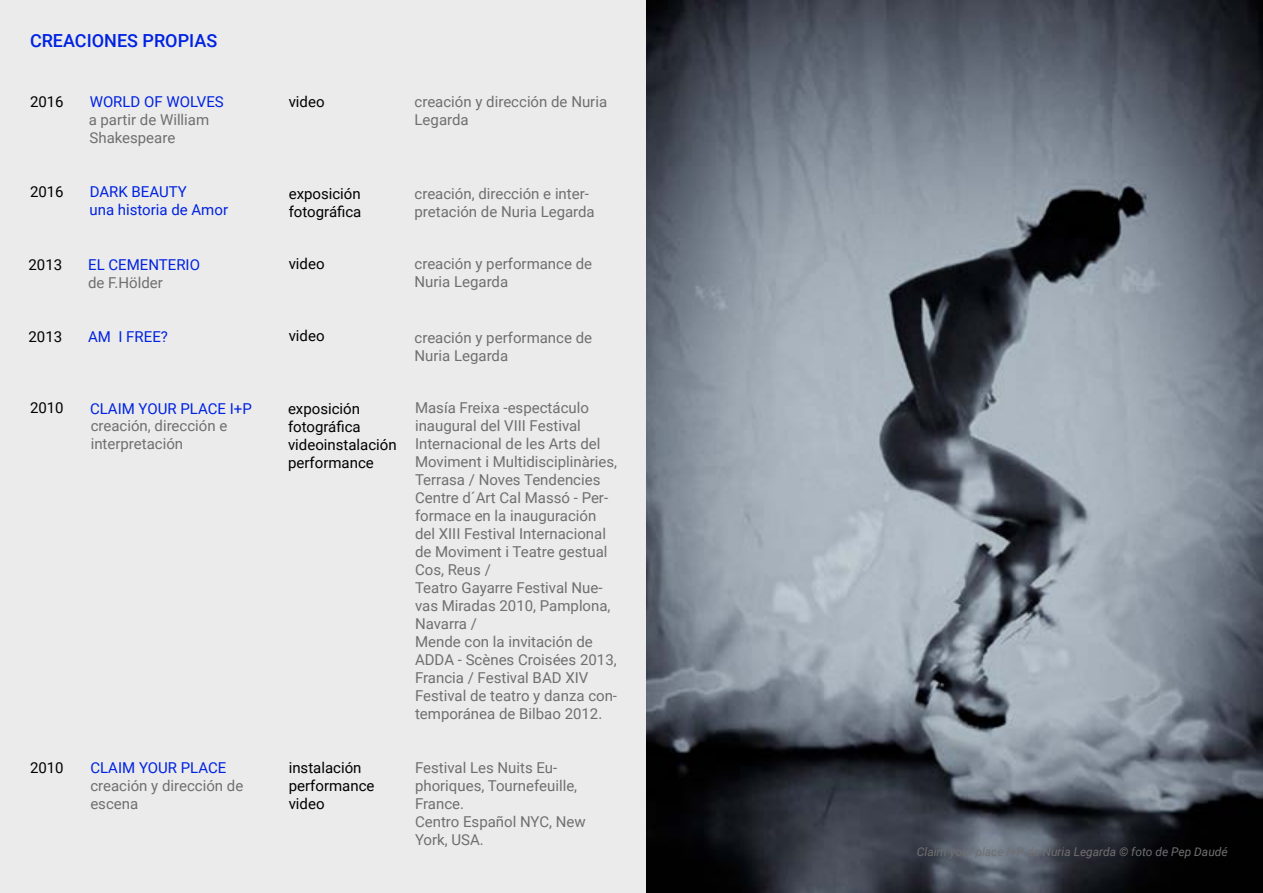
<style>
.page{position:relative;width:1263px;height:893px;background:#ebebeb}
.page>*{position:absolute;margin:0;border:0;box-sizing:border-box;transform-origin:0 0}
.t1{font:500 18px "Roboto";color:#0022e1}
.t2{font:15px/18px "Roboto";color:#706f6f}
.t3{font:15px/18px "Roboto";color:#000}
.t4{font:15px/18px "Roboto";color:#0022e1}
.t5{font:italic 12px "Roboto";color:#706f6f}
</style>
<div class="page">
<img style="left:646px;top:0;width:617px;height:893px">
<p class="t1" style="left:30px;top:28px;width:189px">CREACIONES PROPIAS</p>
<p class="t3" style="left:30px;top:92px;width:35px">2016</p>
<p class="t4" style="left:90px;top:92px;width:136px">WORLD OF WOLVES</p>
<p class="t2" style="left:89px;top:110px;width:122px">a partir de William<br>Shakespeare</p>
<p class="t3" style="left:289px;top:92px;width:37px">video</p>
<p class="t2" style="left:415px;top:92px;width:194px">creación y dirección de Nuria<br>Legarda</p>
<p class="t3" style="left:30px;top:182px;width:35px">2016</p>
<p class="t4" style="left:90px;top:182px;width:140px">DARK BEAUTY<br>una historia de Amor</p>
<p class="t3" style="left:289px;top:184px;width:74px">exposición fotográfica</p>
<p class="t2" style="left:415px;top:184px;width:182px">creación, dirección e inter&shy;pretación de Nuria Legarda</p>
<p class="t3" style="left:29px;top:255px;width:35px">2013</p>
<p class="t4" style="left:88px;top:255px;width:113px">EL CEMENTERIO</p>
<p class="t2" style="left:88px;top:273px;width:76px">de F.Hölder</p>
<p class="t3" style="left:289px;top:254px;width:37px">video</p>
<p class="t2" style="left:415px;top:254px;width:179px">creación y performance de<br>Nuria Legarda</p>
<p class="t3" style="left:29px;top:327px;width:35px">2013</p>
<p class="t4" style="left:88px;top:327px;width:81px">AM I FREE?</p>
<p class="t3" style="left:289px;top:326px;width:37px">video</p>
<p class="t2" style="left:415px;top:328px;width:179px">creación y performance de<br>Nuria Legarda</p>
<p class="t3" style="left:30px;top:398px;width:35px">2010</p>
<p class="t4" style="left:90px;top:399px;width:163px">CLAIM YOUR PLACE I+P</p>
<p class="t2" style="left:91px;top:416px;width:138px">creación, dirección e interpretación</p>
<p class="t3" style="left:288px;top:399px;width:110px">exposición fotográfica videoinstalación performance</p>
<p class="t2" style="left:415px;top:398px;width:204px">Masía Freixa -espectáculo inaugural del VIII Festival<br>Internacional de les Arts del<br>Moviment i Multidisciplinàries,<br>Terrasa / Noves Tendencies<br>Centre d´Art Cal Massó - Per&shy;formace en la inauguración del XIII Festival Internacional de Moviment i Teatre gestual<br>Cos, Reus /<br>Teatro Gayarre Festival Nue&shy;vas Miradas 2010, Pamplona,<br>Navarra /<br>Mende con la invitación de<br>ADDA - Scènes Croisées 2013,<br>Francia / Festival BAD XIV<br>Festival de teatro y danza con&shy;temporánea de Bilbao 2012.</p>
<p class="t3" style="left:30px;top:758px;width:35px">2010</p>
<p class="t4" style="left:90px;top:758px;width:138px">CLAIM YOUR PLACE</p>
<p class="t2" style="left:90px;top:776px;width:155px">creación y dirección de escena</p>
<p class="t3" style="left:289px;top:758px;width:87px">instalación performance video</p>
<p class="t2" style="left:415px;top:758px;width:172px">Festival Les Nuits Eu&shy;phoriques, Tournefeuille,<br>France.<br>Centro Español NYC, New<br>York, USA.</p>
<p class="t5" style="left:917px;top:843px;width:312px">Claim your place I+P de Nuria Legarda © foto de Pep Daudé</p>
</div>
